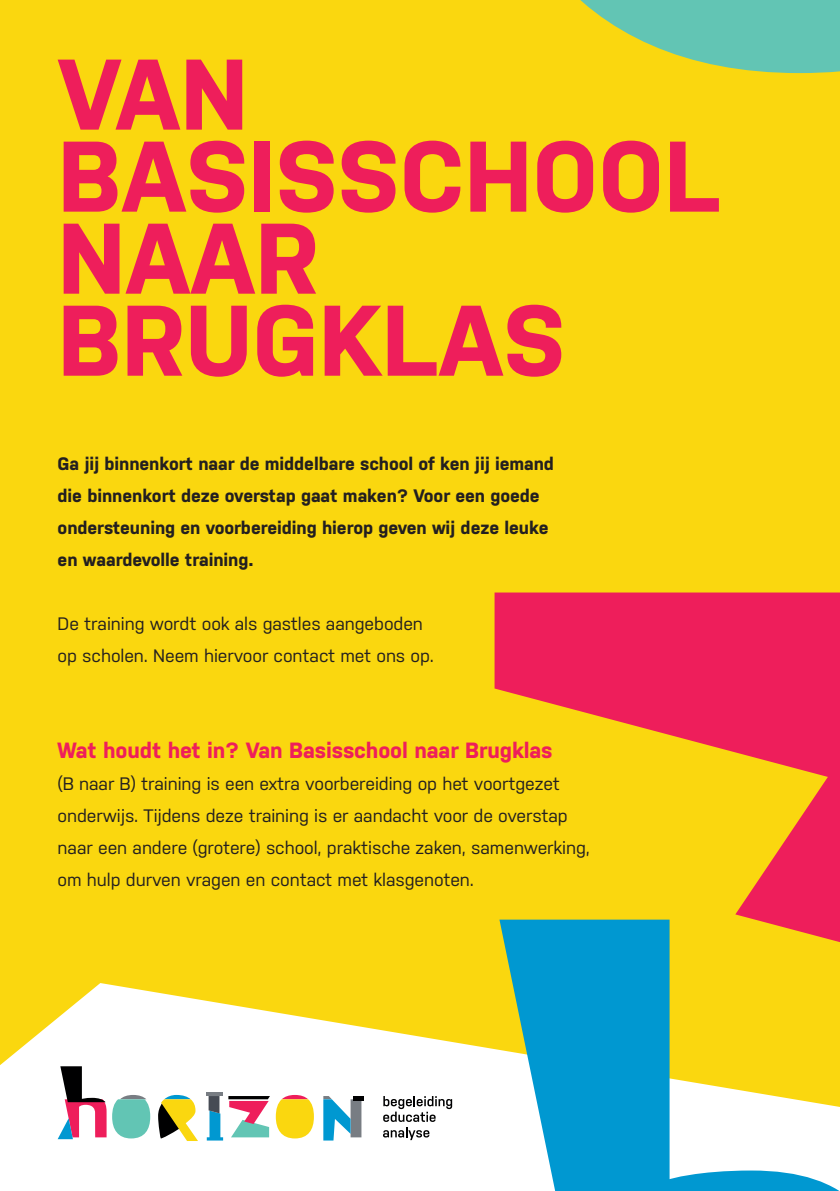
<style>
.page{position:relative;width:840px;height:1191px;background:#fff}
.page>*{position:absolute;margin:0;border:0;box-sizing:border-box;transform-origin:0 0}
.t1{font:700 100px/82px "Nudista";color:#ee1e5b}
.t2{font:700 22px "Nudista";letter-spacing:-.005em;color:#ee1e5b}
.t3{font:18px/32px "Nudista";letter-spacing:-.005em;color:#231f20}
.t4{font:700 18px/32px "Nudista";letter-spacing:-.005em;color:#231f20}
</style>
<div class="page">
<div style="left:0;top:0;width:839px;height:1191px;background:#fad70f"></div>
<svg style="left:494px;top:592px;width:345px;height:327px;fill:#ee1e5b"></svg>
<svg style="left:0;top:983px;width:499px;height:208px;fill:#fff"></svg>
<svg style="left:112px;top:1095px;width:38px;height:43px;background:#7dcbbe"></svg>
<svg style="left:276px;top:1095px;width:38px;height:43px"></svg>
<svg style="left:323px;top:1096px;width:38px;height:44px;background:#70b2cc"></svg>
<hr style="left:206px;top:1092px;width:16px;height:4px;background:#787d83">
<svg style="left:58px;top:1066px;width:48px;height:73px;background:#ba92a2"></svg>
<svg style="left:207px;top:1096px;width:63px;height:44px;background:#adacba"></svg>
<svg style="left:158px;top:1095px;width:40px;height:46px"></svg>
<div style="left:352px;top:1096px;width:11px;height:5px;background:#000001"></div>
<svg style="left:383px;top:1096px;width:69px;height:44px;background:#c5c5c5"></svg>
<svg style="left:499px;top:919px;width:340px;height:272px"></svg>
<svg style="left:580px;top:0;width:259px;height:73px"></svg>
<h1 class="t1" style="left:58px;top:53px;width:664px">VAN<br>BASISSCHOOL<br>NAAR<br>BRUGKLAS</h1>
<p class="t4" style="left:58px;top:447px;width:497px">Ga jij binnenkort naar de middelbare school of ken jij iemand die binnenkort deze overstap gaat maken? Voor een goede ondersteuning en voorbereiding hierop geven wij deze leuke en waardevolle training.</p>
<p class="t3" style="left:58px;top:607px;width:378px">De training wordt ook als gastles aangeboden op scholen. Neem hiervoor contact met ons op.</p>
<p class="t2" style="left:58px;top:737px;width:496px">Wat houdt het in? Van Basisschool naar Brugklas</p>
<p class="t3" style="left:58px;top:767px;width:533px">(B naar B) training is een extra voorbereiding op het voortgezet onderwijs. Tijdens deze training is er aandacht voor de overstap naar een andere (grotere) school, praktische zaken, samenwerking, om hulp durven vragen en contact met klasgenoten.</p>
</div>
